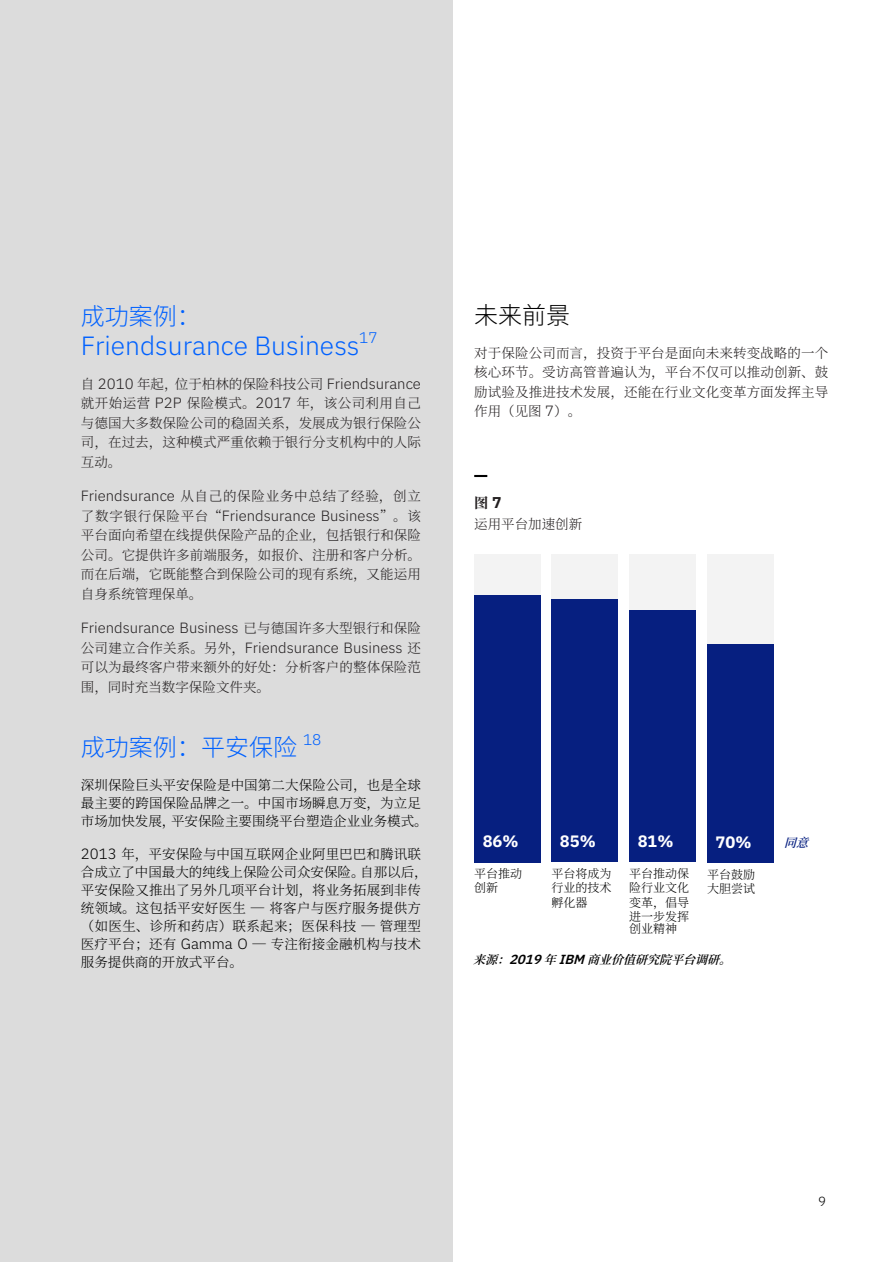
<style>
.page{position:relative;width:893px;height:1262px;background:#fff}
.page>*{position:absolute;margin:0;border:0;box-sizing:border-box;transform-origin:0 0}
.Heading1{font:300 26.4px "IBM Plex Sans";color:#0061ff}
.Heading1-2{font:300 24px "Noto Sans CJ Ksc";color:#0061ff}
.Heading1-3{font:300 24px "Noto Sans CJ Ksc";color:#000}
.t1{font:700 16.5px "IBM Plex Sans";color:#fff}
.Heading1-4{font:300 15.45px "IBM Plex Sans";color:#0061ff}
.body{font:300 14.85px/19.5px "IBM Plex Sans";color:#231f20}
.FigureTitle{font:700 14.25px "Noto Serif CJ Ksc";color:#231f20}
.body-2{font:300 13.5px/19.5px "Noto Serif CJ Ksc";letter-spacing:.01em;color:#231f20;text-align:justify}
.body-3{font:300 13.5px/18px "Noto Serif CJ Ksc";letter-spacing:.01em;color:#000}
.body-4{font:300 13.5px "Noto Serif CJ Ksc";letter-spacing:.055em;color:#231f20}
.Footnote{font:300 13.2px "IBM Plex Sans";color:#000}
.t2{font:300 12px/14.4px "Noto Serif CJ Ksc";color:#000}
.FigureSource{font:italic 600 12px "Noto Serif CJ Ksc";color:#000}
.t3{font:italic 600 12px "Noto Serif CJ Ksc";color:#061f80}
.s1{font-family:"Noto Serif CJ Ksc";font-size:13.5px}
.s2{font-family:"IBM Plex Sans";font-size:14.85px}
.s3{font-family:"IBM Plex Sans";font-size:15.75px}
.s4{font-family:"IBM Plex Sans";font-size:13.2px}
</style>
<div class="page">
<div style="left:474px;top:554px;width:67px;height:41px;background:#f3f3f3"></div>
<div style="left:551px;top:554px;width:67px;height:45px;background:#f3f3f3"></div>
<div style="left:629px;top:554px;width:67px;height:56px;background:#f3f3f3"></div>
<svg style="left:474px;top:475px;width:13px;height:2px"></svg>
<div style="left:707px;top:554px;width:67px;height:90px;background:#f3f3f3"></div>
<div style="left:0;top:0;width:453px;height:1262px;background:#dcdcdc"></div>
<div style="left:474px;top:595px;width:67px;height:267px;background:#061f80"></div>
<div style="left:551px;top:599px;width:67px;height:263px;background:#061f80"></div>
<div style="left:629px;top:610px;width:67px;height:252px;background:#061f80"></div>
<div style="left:707px;top:644px;width:67px;height:218px;background:#061f80"></div>
<p class="Heading1-2" style="left:81px;top:303px;width:121px">成功案例：</p>
<p class="Heading1" style="left:81px;top:326px;width:298px">Friendsurance Business<sup>17</sup></p>
<p class="body" style="left:81px;top:372px;width:341px"><span class="s1">自</span> 2010 <span class="s1">年起，位于柏林的保险科技公司</span> Friendsurance</p>
<p class="body-2" style="left:81px;top:394px;width:341px">就开始运营 <span class="s2">P2P</span> 保险模式。<span class="s2">2017</span> 年，该公司利用自己与德国大多数保险公司的稳固关系，发展成为银行保险公司，在过去，这种模式严重依赖于银行分支机构中的人际互动。</p>
<p class="body-4" style="left:81px;top:488px;width:341px"><span class="s2">Friendsurance</span> 从自己的保险业务中总结了经验，创立</p>
<p class="body" style="left:81px;top:504px;width:341px"><span class="s1">了数字银行保险平台“</span>Friendsurance Business<span class="s1">”。该</span></p>
<p class="body-2" style="left:81px;top:525px;width:341px">平台面向希望在线提供保险产品的企业，包括银行和保险公司。它提供许多前端服务，如报价、注册和客户分析。而在后端，它既能整合到保险公司的现有系统，又能运用自身系统管理保单。</p>
<p class="body" style="left:81px;top:617px;width:341px">Friendsurance Business <span class="s1">已与德国许多大型银行和保险公司建立合作关系。另外，</span>Friendsurance Business <span class="s1">还</span></p>
<p class="body-2" style="left:81px;top:657px;width:341px">可以为最终客户带来额外的好处：分析客户的整体保险范围，同时充当数字保险文件夹。</p>
<p class="Heading1-2" style="left:81px;top:734px;width:217px">成功案例：平安保险</p>
<p class="Heading1-4" style="left:303px;top:727px;width:20px">18</p>
<p class="body-3" style="left:81px;top:776px;width:348px">深圳保险巨头平安保险是中国第二大保险公司，也是全球最主要的跨国保险品牌之一。中国市场瞬息万变，为立足市场加快发展，平安保险主要围绕平台塑造企业业务模式。</p>
<p class="body-3" style="left:81px;top:845px;width:348px"><span class="s2">2013</span> 年，平安保险与中国互联网企业阿里巴巴和腾讯联合成立了中国最大的纯线上保险公司众安保险。自那以后，平安保险又推出了另外几项平台计划，将业务拓展到非传统领域。这包括平安好医生 ― 将客户与医疗服务提供方（如医生、诊所和药店）联系起来；医保科技 ― 管理型医疗平台；还有 <span class="s2">Gamma O</span> ― 专注衔接金融机构与技术服务提供商的开放式平台。</p>
<p class="Heading1-3" style="left:474px;top:302px;width:97px">未来前景</p>
<p class="body-2" style="left:474px;top:343px;width:355px">对于保险公司而言，投资于平台是面向未来转变战略的一个核心环节。受访高管普遍认为，平台不仅可以推动创新、鼓励试验及推进技术发展，还能在行业文化变革方面发挥主导作用（见图 <span class="s2">7</span>）。</p>
<p class="FigureTitle" style="left:474px;top:495px;width:29px">图 <span class="s3">7</span></p>
<p class="body-2" style="left:474px;top:514px;width:109px">运用平台加速创新</p>
<p class="t1" style="left:482px;top:828px;width:37px">86%</p>
<p class="t1" style="left:560px;top:827px;width:37px">85%</p>
<p class="t1" style="left:637px;top:828px;width:37px">81%</p>
<p class="t1" style="left:715px;top:828px;width:37px">70%</p>
<p class="t2" style="left:474px;top:866px;width:49px">平台推动创新</p>
<p class="t2" style="left:551px;top:866px;width:61px;text-align:justify">平台将成为行业的技术孵化器</p>
<p class="t2" style="left:629px;top:866px;width:61px;text-align:justify">平台推动保险行业文化变革，倡导进一步发挥</p>
<p class="t2" style="left:629px;top:922px;width:49px">创业精神</p>
<p class="t2" style="left:707px;top:867px;width:49px">平台鼓励大胆尝试</p>
<p class="FigureSource" style="left:473px;top:952px;width:269px">来源：<span class="s4">2 0 1 9</span>年<span class="s4">I B M</span> 商业价值研究院平台调研。</p>
<p class="t3" style="left:784px;top:836px;width:35px">同意</p>
<p class="Footnote" style="left:818px;top:1191px;width:9px">9</p>
</div>
